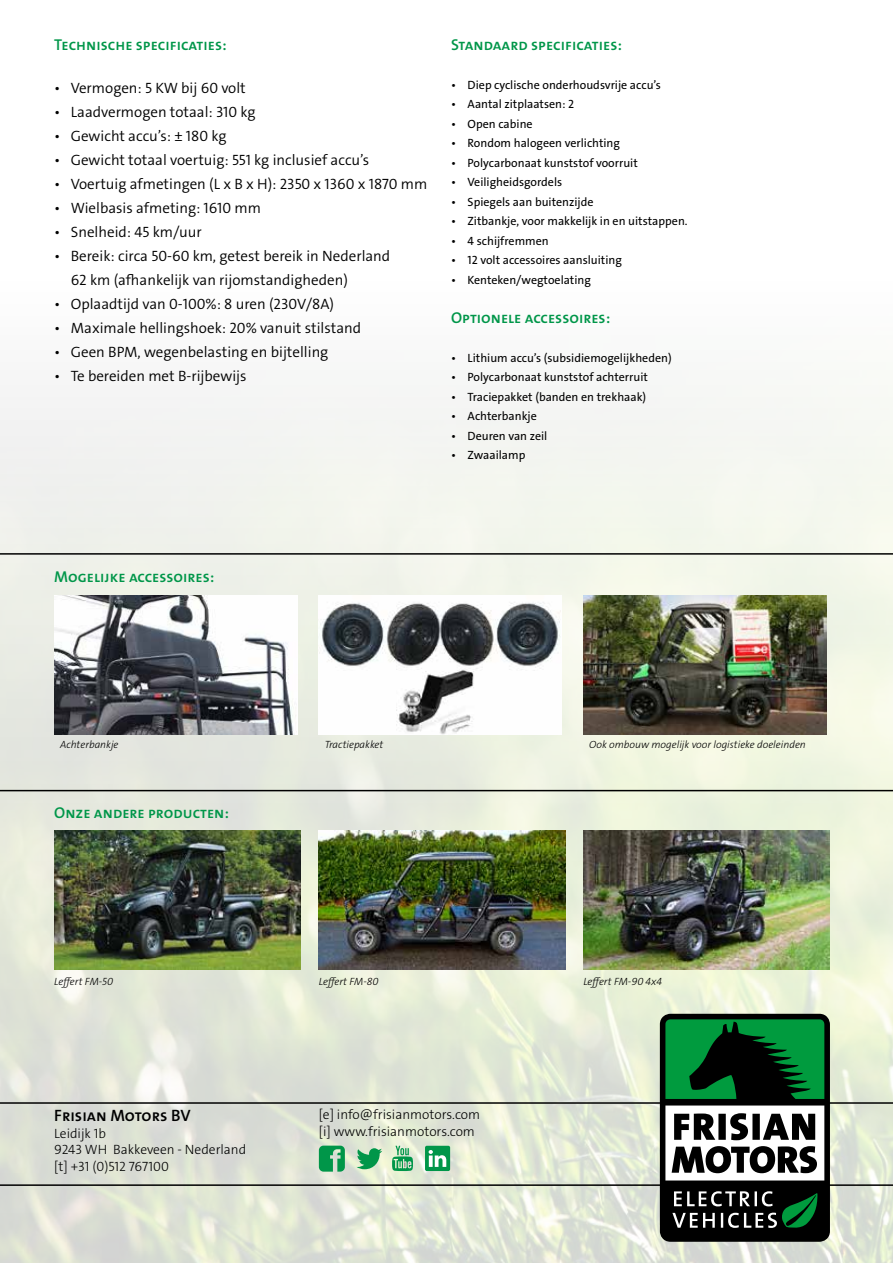
<style>
.page{position:relative;width:893px;height:1263px;background:#fff}
.page>*{position:absolute;margin:0;border:0;box-sizing:border-box;transform-origin:0 0}
.t1{font:16.5px "The Sans LP6 Se Bld";color:#000}
.t2{font:15.75px "The Sans LP6 Se Bld";color:#009649}
.t3{font:15px/24px "The Sans LP4 Se Lig";color:#000}
.t4{font:15px "The Sans LP4 Se Lig";letter-spacing:-.03em;color:#000}
.t5{font:13.5px/16.5px "The Sans LP3 Lig";color:#000}
.t6{font:12px "The Sans LP5 Plain";color:#000}
.t7{font:10.5px "The Sans LP3 Lig IT";color:#000}
</style>
<div class="page">
<img style="left:0;top:397px;width:893px;height:866px">
<svg style="left:0;top:1102px;width:893px;height:84px;background:#d6dbce"></svg>
<hr style="left:0;top:790px;width:893px;height:1px;background:#000">
<svg style="left:319px;top:1145px;width:26px;height:26px"></svg>
<svg style="left:356px;top:1148px;width:26px;height:21px"></svg>
<svg style="left:392px;top:1146px;width:21px;height:25px"></svg>
<div style="left:425px;top:1146px;width:25px;height:25px;background:#009649;border-radius:2px"></div>
<svg style="left:429px;top:1150px;width:17px;height:17px"></svg>
<svg style="left:660px;top:1014px;width:170px;height:228px"></svg>
<hr style="left:0;top:553px;width:893px;height:2px;background:#000">
<img style="left:54px;top:595px;width:243px;height:140px">
<img style="left:319px;top:595px;width:243px;height:140px">
<img style="left:583px;top:595px;width:243px;height:140px">
<img style="left:54px;top:830px;width:247px;height:139px">
<img style="left:319px;top:830px;width:246px;height:139px">
<img style="left:583px;top:830px;width:247px;height:139px">
<h2 class="t2" style="left:54px;top:34px;width:174px">Technische specificaties:</h2>
<p class="t3" style="left:54px;top:76px;width:193px">• Vermogen: 5 KW bij 60 volt</p>
<p class="t3" style="left:54px;top:100px;width:203px">• Laadvermogen totaal: 310 kg</p>
<p class="t3" style="left:54px;top:124px;width:174px">• Gewicht accu’s: ± 180 kg</p>
<p class="t3" style="left:54px;top:148px;width:316px">• Gewicht totaal voertuig: 551 kg inclusief accu’s</p>
<p class="t3" style="left:54px;top:172px;width:374px">• Voertuig afmetingen (L x B x H): 2350 x 1360 x 1870 mm</p>
<p class="t3" style="left:54px;top:196px;width:208px">• Wielbasis afmeting: 1610 mm</p>
<p class="t3" style="left:54px;top:220px;width:149px">• Snelheid: 45 km/uur</p>
<p class="t3" style="left:71px;top:244px;width:321px;text-indent:-16px">• Bereik: circa 50-60 km, getest bereik in Nederland<br>62 km (afhankelijk van rijomstandigheden)</p>
<p class="t3" style="left:54px;top:292px;width:281px">• Oplaadtijd van 0-100%: 8 uren (230V/8A)</p>
<p class="t3" style="left:54px;top:316px;width:308px">• Maximale hellingshoek: 20% vanuit stilstand</p>
<p class="t3" style="left:54px;top:340px;width:276px">• Geen BPM, wegenbelasting en bijtelling</p>
<p class="t4" style="left:54px;top:367px;width:194px">• Te bereiden met B-rijbewijs</p>
<h2 class="t2" style="left:451px;top:34px;width:172px">Standaard specificaties:</h2>
<p class="t6" style="left:451px;top:77px;width:211px">• Diep cyclische onderhoudsvrije accu’s</p>
<p class="t6" style="left:451px;top:97px;width:125px">• Aantal zitplaatsen: 2</p>
<p class="t6" style="left:451px;top:116px;width:83px">• Open cabine</p>
<p class="t6" style="left:451px;top:136px;width:170px">• Rondom halogeen verlichting</p>
<p class="t6" style="left:451px;top:155px;width:188px">• Polycarbonaat kunststof voorruit</p>
<p class="t6" style="left:451px;top:175px;width:113px">• Veiligheidsgordels</p>
<p class="t6" style="left:451px;top:194px;width:144px">• Spiegels aan buitenzijde</p>
<p class="t6" style="left:451px;top:214px;width:238px">• Zitbankje, voor makkelijk in en uitstappen.</p>
<p class="t6" style="left:451px;top:233px;width:99px">• 4 schijfremmen</p>
<p class="t6" style="left:451px;top:253px;width:172px">• 12 volt accessoires aansluiting</p>
<p class="t6" style="left:451px;top:272px;width:141px">• Kenteken/wegtoelating</p>
<h2 class="t2" style="left:451px;top:307px;width:161px">Optionele accessoires:</h2>
<p class="t6" style="left:451px;top:350px;width:222px">• Lithium accu’s (subsidiemogelijkheden)</p>
<p class="t6" style="left:451px;top:370px;width:198px">• Polycarbonaat kunststof achterruit</p>
<p class="t6" style="left:451px;top:389px;width:197px">• Traciepakket (banden en trekhaak)</p>
<p class="t6" style="left:451px;top:409px;width:87px">• Achterbankje</p>
<p class="t6" style="left:451px;top:428px;width:98px">• Deuren van zeil</p>
<p class="t6" style="left:451px;top:448px;width:76px">• Zwaailamp</p>
<h2 class="t2" style="left:54px;top:566px;width:162px">Mogelijke accessoires:</h2>
<p class="t7" style="left:60px;top:738px;width:60px">Achterbankje</p>
<p class="t7" style="left:325px;top:738px;width:60px">Tractiepakket</p>
<p class="t7" style="left:589px;top:738px;width:218px">Ook ombouw mogelijk voor logistieke doeleinden</p>
<h2 class="t2" style="left:54px;top:802px;width:176px">Onze andere producten:</h2>
<p class="t7" style="left:54px;top:975px;width:60px">Leffert FM-50</p>
<p class="t7" style="left:319px;top:975px;width:61px">Leffert FM-80</p>
<p class="t7" style="left:583px;top:975px;width:80px">Leffert FM-90 4x4</p>
<h1 class="t1" style="left:54px;top:1105px;width:138px">Frisian Motors BV</h1>
<p class="t5" style="left:54px;top:1125px;width:193px">Leidijk 1b<br>9243 WH Bakkeveen - Nederland [t] +31 (0)512 767100</p>
<p class="t5" style="left:319px;top:1106px;width:163px">[e] info@frisianmotors.com [i] www.frisianmotors.com</p>
</div>
